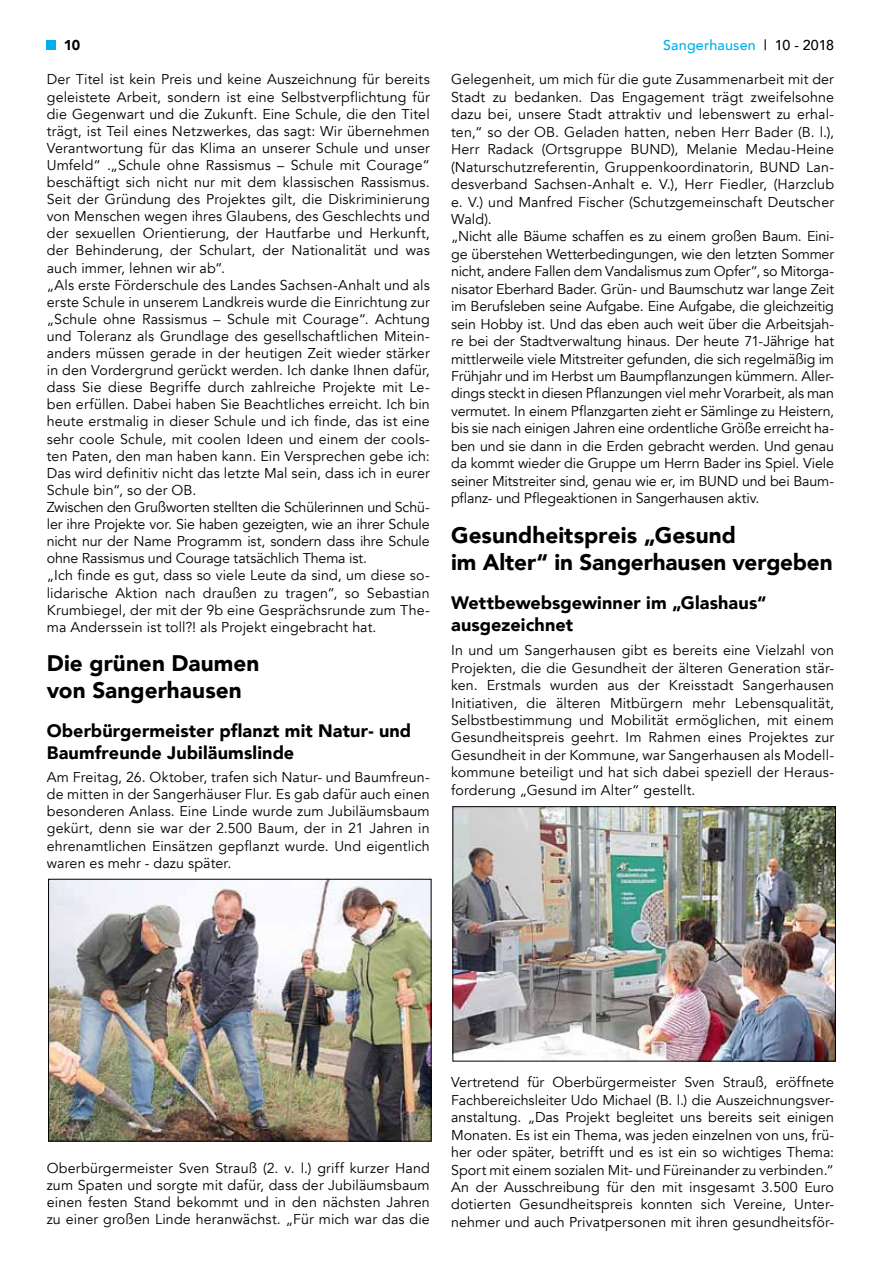
<style>
.page{position:relative;width:881px;height:1263px;background:#fff}
.page>*{position:absolute;margin:0;border:0;box-sizing:border-box;transform-origin:0 0}
.t1{font:900 22.5px/27.3px "Avenir";color:#000}
.t2{font:900 18px/21.9px "Avenir";letter-spacing:.005em;color:#000}
.t3{font:14.25px/17.4px "Avenir";letter-spacing:.005em;color:#000;text-align:justify}
.t4{font:500 14.25px "Avenir";letter-spacing:.01em;color:#00afea}
.t5{font:900 14.25px "Avenir";color:#000}
.s1{color:#000}
</style>
<div class="page">
<div style="left:47px;top:40px;width:9px;height:9px;background:#00afea"></div>
<img style="left:454px;top:808px;width:379px;height:251px">
<div style="left:452px;top:806px;width:383px;height:255px;border:1px solid #000"></div>
<img style="left:50px;top:881px;width:379px;height:258px">
<div style="left:48px;top:879px;width:383px;height:262px;border:1px solid #000"></div>
<p class="t5" style="left:64px;top:33px;width:18px">10</p>
<p class="t4" style="left:663px;top:33px;width:172px">Sangerhausen <span class="s1">| 10 - 2018</span></p>
<p class="t3" style="left:451px;top:71px;width:384px;text-align:left">Gelegenheit, um mich für die gute Zusammenarbeit mit der Stadt zu bedanken. Das Engagement trägt zweifelsohne dazu bei, unsere Stadt attraktiv und lebenswert zu erhal&shy;ten,“ so der OB. Geladen hatten, neben Herr Bader (B. l.), Herr Radack (Ortsgruppe BUND), Melanie Medau-Heine (Naturschutzreferentin, Gruppenkoordinatorin, BUND Lan&shy;desverband Sachsen-Anhalt e. V.), Herr Fiedler, (Harzclub e. V.) und Manfred Fischer (Schutzgemeinschaft Deutscher Wald).<br>„Nicht alle Bäume schaffen es zu einem großen Baum. Eini&shy;ge überstehen Wetterbedingungen, wie den letzten Sommer nicht, andere Fallen dem Vandalismus zum Opfer“, so Mitorga&shy;nisator Eberhard Bader. Grün- und Baumschutz war lange Zeit im Berufsleben seine Aufgabe. Eine Aufgabe, die gleichzeitig sein Hobby ist. Und das eben auch weit über die Arbeitsjah&shy;re bei der Stadtverwaltung hinaus. Der heute 71-Jährige hat mittlerweile viele Mitstreiter gefunden, die sich regelmäßig im Frühjahr und im Herbst um Baumpflanzungen kümmern. Aller&shy;dings steckt in diesen Pflanzungen viel mehr Vorarbeit, als man vermutet. In einem Pflanzgarten zieht er Sämlinge zu Heistern, bis sie nach einigen Jahren eine ordentliche Größe erreicht ha&shy;ben und sie dann in die Erden gebracht werden. Und genau da kommt wieder die Gruppe um Herrn Bader ins Spiel. Viele seiner Mitstreiter sind, genau wie er, im BUND und bei Baum&shy;pflanz- und Pflegeaktionen in Sangerhausen aktiv.</p>
<h1 class="t1" style="left:451px;top:521px;width:383px">Gesundheitspreis „Gesund<br>im Alter“ in Sangerhausen vergeben</h1>
<p class="t2" style="left:451px;top:592px;width:317px">Wettbewebsgewinner im „Glashaus“ ausgezeichnet</p>
<p class="t3" style="left:451px;top:642px;width:384px">In und um Sangerhausen gibt es bereits eine Vielzahl von Projekten, die die Gesundheit der älteren Generation stär&shy;ken. Erstmals wurden aus der Kreisstadt Sangerhausen Initiativen, die älteren Mitbürgern mehr Lebensqualität, Selbstbestimmung und Mobilität ermöglichen, mit einem Gesundheitspreis geehrt. Im Rahmen eines Projektes zur Gesundheit in der Kommune, war Sangerhausen als Modell&shy;kommune beteiligt und hat sich dabei speziell der Heraus&shy;forderung „Gesund im Alter“ gestellt.</p>
<p class="t3" style="left:47px;top:71px;width:384px;text-align:left">Der Titel ist kein Preis und keine Auszeichnung für bereits geleistete Arbeit, sondern ist eine Selbstverpflichtung für die Gegenwart und die Zukunft. Eine Schule, die den Titel trägt, ist Teil eines Netzwerkes, das sagt: Wir übernehmen Verantwortung für das Klima an unserer Schule und unser Umfeld“ .„Schule ohne Rassismus – Schule mit Courage“ beschäftigt sich nicht nur mit dem klassischen Rassismus.<br>Seit der Gründung des Projektes gilt, die Diskriminierung von Menschen wegen ihres Glaubens, des Geschlechts und der sexuellen Orientierung, der Hautfarbe und Herkunft, der Behinderung, der Schulart, der Nationalität und was auch immer, lehnen wir ab“.<br>„Als erste Förderschule des Landes Sachsen-Anhalt und als erste Schule in unserem Landkreis wurde die Einrichtung zur „Schule ohne Rassismus – Schule mit Courage“. Achtung und Toleranz als Grundlage des gesellschaftlichen Mitein&shy;anders müssen gerade in der heutigen Zeit wieder stärker in den Vordergrund gerückt werden. Ich danke Ihnen dafür, dass Sie diese Begriffe durch zahlreiche Projekte mit Le&shy;ben erfüllen. Dabei haben Sie Beachtliches erreicht. Ich bin heute erstmalig in dieser Schule und ich finde, das ist eine sehr coole Schule, mit coolen Ideen und einem der cools&shy;ten Paten, den man haben kann. Ein Versprechen gebe ich:<br>Das wird definitiv nicht das letzte Mal sein, dass ich in eurer Schule bin“, so der OB.<br>Zwischen den Grußworten stellten die Schülerinnen und Schü&shy;ler ihre Projekte vor. Sie haben gezeigten, wie an ihrer Schule nicht nur der Name Programm ist, sondern dass ihre Schule ohne Rassismus und Courage tatsächlich Thema ist.<br>„Ich finde es gut, dass so viele Leute da sind, um diese so&shy;lidarische Aktion nach draußen zu tragen“, so Sebastian Krumbiegel, der mit der 9b eine Gesprächsrunde zum The&shy;ma Anderssein ist toll?! als Projekt eingebracht hat.</p>
<h1 class="t1" style="left:47px;top:649px;width:214px">Die grünen Daumen von Sangerhausen</h1>
<p class="t2" style="left:47px;top:719px;width:366px">Oberbürgermeister pflanzt mit Natur- und<br>Baumfreunde Jubiläumslinde</p>
<p class="t3" style="left:47px;top:769px;width:384px">Am Freitag, 26. Oktober, trafen sich Natur- und Baumfreun&shy;de mitten in der Sangerhäuser Flur. Es gab dafür auch einen besonderen Anlass. Eine Linde wurde zum Jubiläumsbaum gekürt, denn sie war der 2.500 Baum, der in 21 Jahren in ehrenamtlichen Einsätzen gepflanzt wurde. Und eigentlich waren es mehr - dazu später.</p>
<p class="t3" style="left:47px;top:1160px;width:384px">Oberbürgermeister Sven Strauß (2. v. l.) griff kurzer Hand zum Spaten und sorgte mit dafür, dass der Jubiläumsbaum einen festen Stand bekommt und in den nächsten Jahren zu einer großen Linde heranwächst. „Für mich war das die</p>
<p class="t3" style="left:451px;top:1074px;width:384px">Vertretend für Oberbürgermeister Sven Strauß, eröffnete Fachbereichsleiter Udo Michael (B. l.) die Auszeichnungsver&shy;anstaltung. „Das Projekt begleitet uns bereits seit einigen Monaten. Es ist ein Thema, was jeden einzelnen von uns, frü&shy;her oder später, betrifft und es ist ein so wichtiges Thema:<br>Sport mit einem sozialen Mit- und Füreinander zu verbinden.“ An der Ausschreibung für den mit insgesamt 3.500 Euro dotierten Gesundheitspreis konnten sich Vereine, Unter&shy;nehmer und auch Privatpersonen mit ihren gesundheitsför-</p>
</div>
